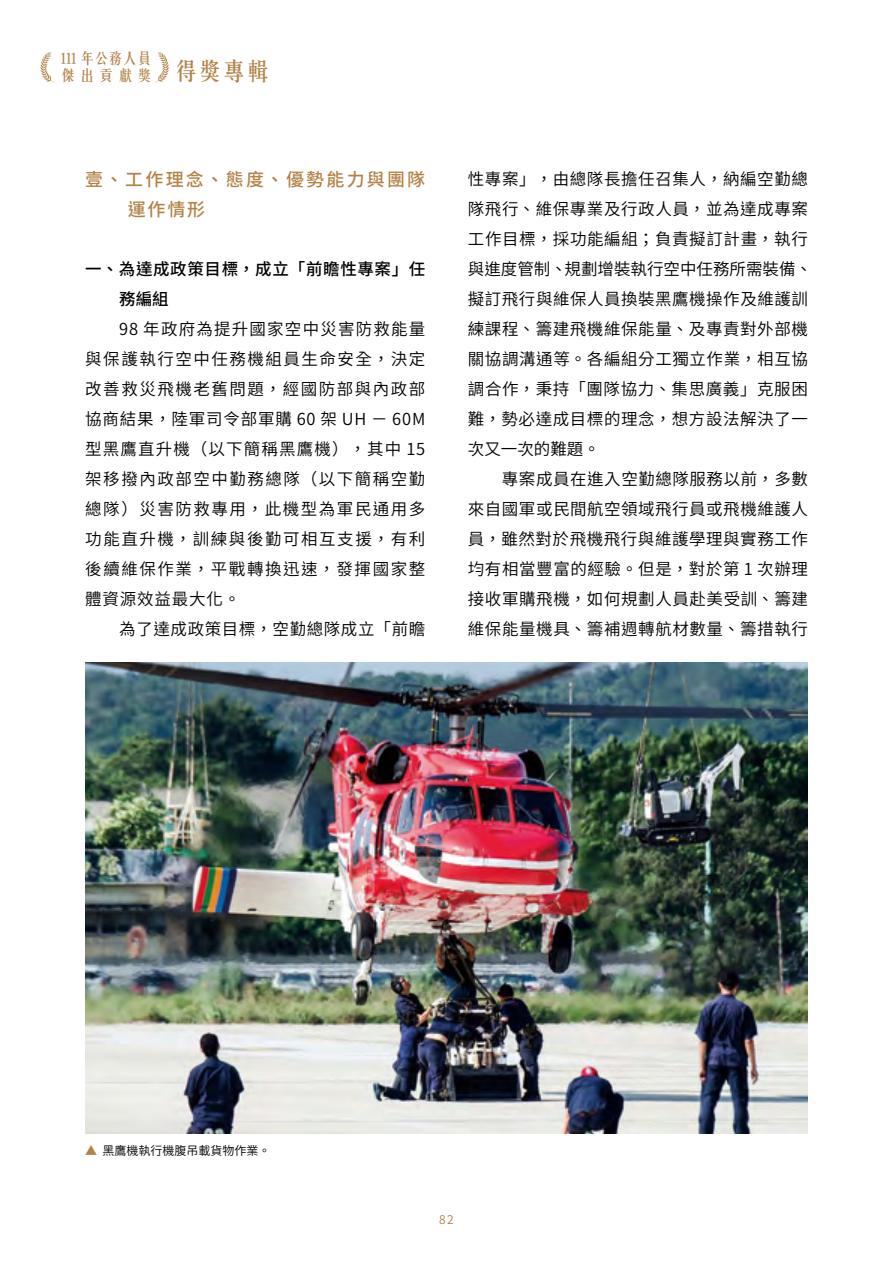
<style>
.page{position:relative;width:893px;height:1263px;background:#fff}
.page>*{position:absolute;margin:0;border:0;box-sizing:border-box;transform-origin:0 0}
.t1{font:500 18px/30px "Source Han Sans TW";letter-spacing:.12em;color:#b28247}
.t2{font:16.5px/30px "Source Han Sans TW";letter-spacing:.035em;color:#000;text-align:justify}
.t3{font:500 16.5px/30px "Source Han Sans TW";letter-spacing:.04em;color:#000}
.t4{font:500 15px/16.5px "C Song 3 HK";letter-spacing:-.05em;color:#b28247}
.t5{font:12px "Source Han Sans TW";color:#000}
.t6{font:12px "Source Han Sans TW";color:#b28247}
.s1{font-size:24px}
.s2{color:#b28247}
</style>
<div class="page">
<svg style="left:155px;top:52px;width:14px;height:31px"></svg>
<svg style="left:40px;top:52px;width:14px;height:31px"></svg>
<img style="left:85px;top:662px;width:723px;height:471px">
<p class="t4" style="left:60px;top:49px;width:212px">111 年公務人員<br>傑 出 貢 獻 獎 <span class="s1">得獎專輯</span></p>
<p class="t1" style="left:128px;top:165px;width:299px;text-indent:-43px">壹、工作理念、態度、優勢能力與團隊運作情形</p>
<p class="t3" style="left:119px;top:254px;width:308px;text-indent:-34px">一、為達成政策目標，成立「前瞻性專案」任務編組</p>
<p class="t2" style="left:85px;top:314px;width:342px;text-indent:34px">98 年政府為提升國家空中災害防救能量與保護執行空中任務機組員生命安全，決定改善救災飛機老舊問題，經國防部與內政部協商結果，陸軍司令部軍購 60 架 UH － 60M型黑鷹直升機（以下簡稱黑鷹機），其中 15架移撥內政部空中勤務總隊（以下簡稱空勤總隊）災害防救專用，此機型為軍民通用多功能直升機，訓練與後勤可相互支援，有利後續維保作業，平戰轉換迅速，發揮國家整體資源效益最大化。</p>
<p class="t2" style="left:119px;top:614px;width:307px">為了達成政策目標，空勤總隊成立「前瞻</p>
<p class="t2" style="left:468px;top:164px;width:346px;text-align:left">性專案」，由總隊長擔任召集人，納編空勤總隊飛行、維保專業及行政人員，並為達成專案工作目標，採功能編組；負責擬訂計畫，執行與進度管制、規劃增裝執行空中任務所需裝備、擬訂飛行與維保人員換裝黑鷹機操作及維護訓練課程、籌建飛機維保能量、及專責對外部機關協調溝通等。各編組分工獨立作業，相互協調合作，秉持「團隊協力、集思廣義」克服困難，勢必達成目標的理念，想方設法解決了一次又一次的難題。</p>
<p class="t2" style="left:468px;top:464px;width:342px;text-indent:34px">專案成員在進入空勤總隊服務以前，多數來自國軍或民間航空領域飛行員或飛機維護人員，雖然對於飛機飛行與維護學理與實務工作均有相當豐富的經驗。但是，對於第 1 次辦理接收軍購飛機，如何規劃人員赴美受訓、籌建維保能量機具、籌補週轉航材數量、籌措執行</p>
<p class="t5" style="left:85px;top:1144px;width:187px"><span class="s2">▲</span> 黑鷹機執行機腹吊載貨物作業。</p>
<p class="t6" style="left:439px;top:1212px;width:16px">82</p>
</div>
